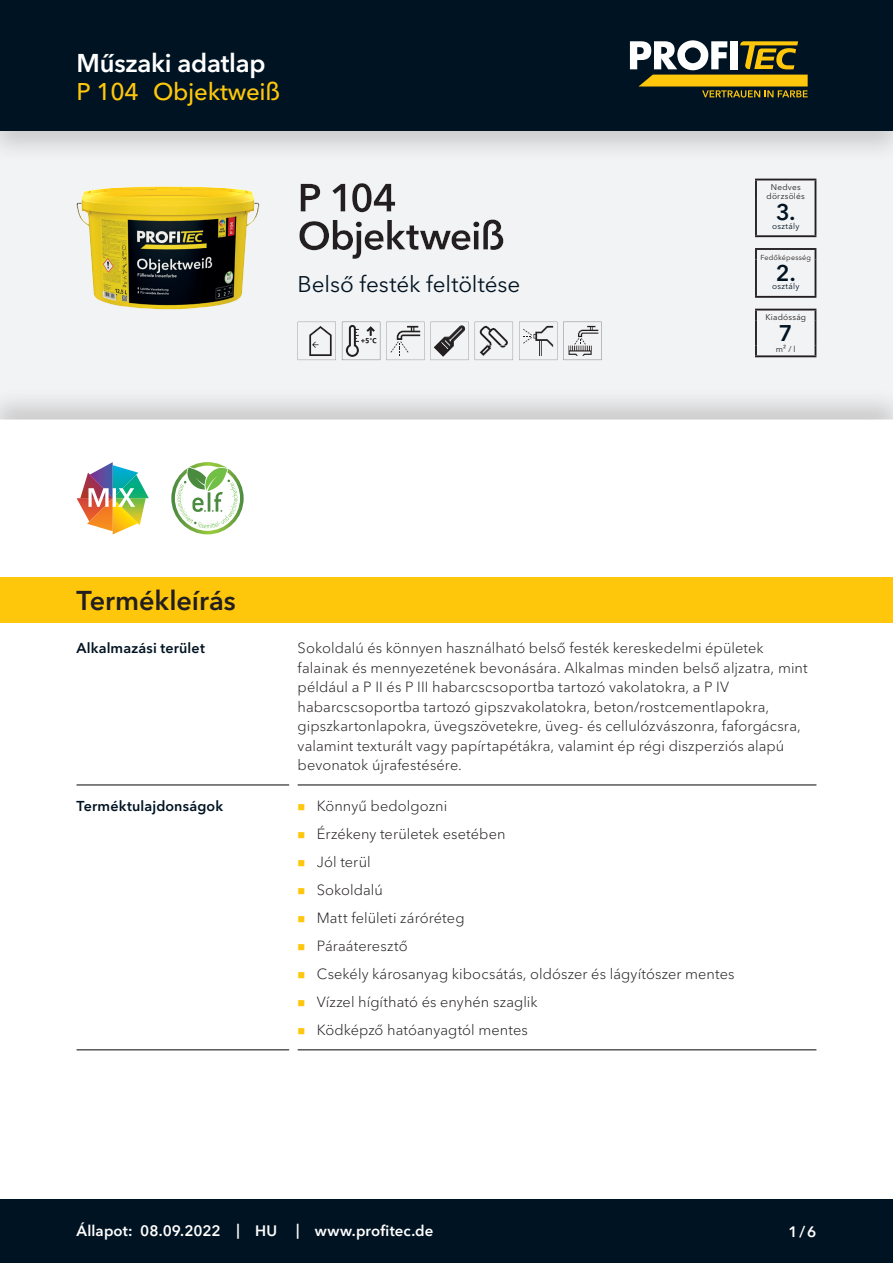
<style>
.page{position:relative;width:893px;height:1263px;background:#fff}
.page>*{position:absolute;margin:0;border:0;box-sizing:border-box;transform-origin:0 0}
.t1{font:600 27px "Avenir Next Cyr";letter-spacing:-.005em;color:#231f20}
.t2{font:600 25.5px "Avenir Next Cyr";letter-spacing:-.01em;color:#fff}
.t3{font:500 24px "Avenir Next Cyr";letter-spacing:-.01em;color:#fec70c}
.t4{font:22.5px "Avenir Next Cyr";letter-spacing:-.005em;color:#001322}
.t5{font:600 22.5px "Avenir Next Cyr";color:#001322}
.t6{font:600 15px "Avenir Next Cyr";letter-spacing:.01em;color:#fff}
.t7{font:300 14.7px/28px "Avenir Next Cyr";letter-spacing:.005em;color:#231f20}
.t8{font:600 14.25px "Avenir Next Cyr";letter-spacing:.01em;color:#001322}
.t9{font:8.25px/9px "Avenir Next Cyr";letter-spacing:.03em;color:#231f20;text-align:center}
.t10{font:8.25px "Avenir Next Cyr";letter-spacing:.035em;color:#001322}
.t11{font:7.2px "Avenir Next Cyr";letter-spacing:.03em;color:#231f20}
</style>
<div class="page">
<div style="left:0;top:0;width:893px;height:131px;background:#001322"></div>
<div style="left:0;top:1199px;width:893px;height:64px;background:#001322"></div>
<svg style="left:630px;top:40px;width:178px;height:58px"></svg>
<hr style="left:77px;top:784px;width:212px;height:1px;background:#231f20">
<hr style="left:298px;top:784px;width:518px;height:1px;background:#231f20">
<hr style="left:77px;top:1049px;width:212px;height:1px;background:#231f20">
<hr style="left:298px;top:1049px;width:518px;height:1px;background:#231f20">
<div style="left:0;top:577px;width:893px;height:46px;background:#fec70c"></div>
<div style="left:0;top:122px;width:893px;height:303px;background:#231f20;opacity:.2"></div>
<img style="left:113px;top:465px;width:25px;height:69px">
<img style="left:93px;top:462px;width:20px;height:11px">
<img style="left:80px;top:473px;width:33px;height:25px">
<img style="left:113px;top:475px;width:36px;height:23px">
<img style="left:113px;top:498px;width:33px;height:27px">
<img style="left:87px;top:522px;width:26px;height:9px">
<img style="left:77px;top:498px;width:36px;height:24px">
<svg style="left:88px;top:488px;width:47px;height:19px"></svg>
<img style="left:171px;top:462px;width:73px;height:72px">
<svg style="left:177px;top:467px;width:61px;height:61px"></svg>
<hr style="left:755px;top:309px;width:61px;height:1px;background:#231f20">
<svg style="left:755px;top:310px;width:2px;height:10px"></svg>
<hr style="left:755px;top:320px;width:2px;height:26px;background:#231f20">
<svg style="left:755px;top:346px;width:2px;height:9px"></svg>
<svg style="left:815px;top:310px;width:1px;height:45px"></svg>
<hr style="left:755px;top:355px;width:61px;height:2px;background:#231f20">
<svg style="left:755px;top:180px;width:2px;height:19px"></svg>
<hr style="left:755px;top:179px;width:61px;height:1px;background:#231f20">
<svg style="left:815px;top:180px;width:1px;height:19px"></svg>
<hr style="left:755px;top:199px;width:2px;height:36px;background:#231f20">
<hr style="left:815px;top:199px;width:1px;height:36px;background:#231f20">
<hr style="left:755px;top:235px;width:61px;height:2px;background:#231f20">
<svg style="left:755px;top:250px;width:2px;height:10px"></svg>
<hr style="left:755px;top:248px;width:61px;height:2px;background:#231f20">
<hr style="left:755px;top:260px;width:2px;height:36px;background:#231f20">
<hr style="left:815px;top:260px;width:1px;height:36px;background:#231f20">
<hr style="left:755px;top:296px;width:61px;height:2px;background:#231f20">
<h2 class="t2" style="left:77px;top:47px;width:191px">Műszaki adatlap</h2>
<h3 class="t3" style="left:77px;top:78px;width:205px">P 104 Objektweiß</h3>
<h3 class="t4" style="left:298px;top:271px;width:224px">Belső festék feltöltése</h3>
<p class="t9" style="left:767px;top:183px;width:40px">Nedves dörzsölés</p>
<h3 class="t5" style="left:776px;top:199px;width:21px">3.</h3>
<p class="t10" style="left:772px;top:221px;width:29px">osztály</p>
<p class="t11" style="left:760px;top:253px;width:52px">Fedőképesség</p>
<h3 class="t5" style="left:776px;top:259px;width:21px">2.</h3>
<p class="t10" style="left:772px;top:281px;width:29px">osztály</p>
<p class="t9" style="left:765px;top:313px;width:42px">Kiadósság</p>
<h3 class="t5" style="left:779px;top:320px;width:15px">7</h3>
<p class="t9" style="left:776px;top:345px;width:21px">m² / l</p>
<h1 class="t1" style="left:77px;top:584px;width:161px">Termékleírás</h1>
<p class="t8" style="left:77px;top:639px;width:130px">Alkalmazási terület</p>
<p class="t7" style="left:298px;top:638px;width:511px;line-height:19.5px">Sokoldalú és könnyen használható belső festék kereskedelmi épületek falainak és mennyezetének bevonására. Alkalmas minden belső aljzatra, mint például a P II és P III habarcscsoportba tartozó vakolatokra, a P IV habarcscsoportba tartozó gipszvakolatokra, beton/rostcementlapokra, gipszkartonlapokra, üvegszövetekre, üveg- és cellulózvászonra, faforgácsra, valamint texturált vagy papírtapétákra, valamint ép régi diszperziós alapú bevonatok újrafestésére.</p>
<p class="t8" style="left:77px;top:797px;width:148px">Terméktulajdonságok</p>
<p class="t7" style="left:317px;top:792px;width:419px">Könnyű bedolgozni<br>Érzékeny területek esetében<br>Jól terül<br>Sokoldalú<br>Matt felületi záróréteg<br>Páraáteresztő<br>Csekély károsanyag kibocsátás, oldószer és lágyítószer mentes<br>Vízzel hígítható és enyhén szaglik<br>Ködképző hatóanyagtól mentes</p>
<p class="t6" style="left:77px;top:1222px;width:202px">Állapot: 08.09.2022 | HU</p>
<p class="t6" style="left:296px;top:1222px;width:139px">| www.profitec.de</p>
<p class="t6" style="left:788px;top:1222px;width:29px">1/6</p>
</div>
